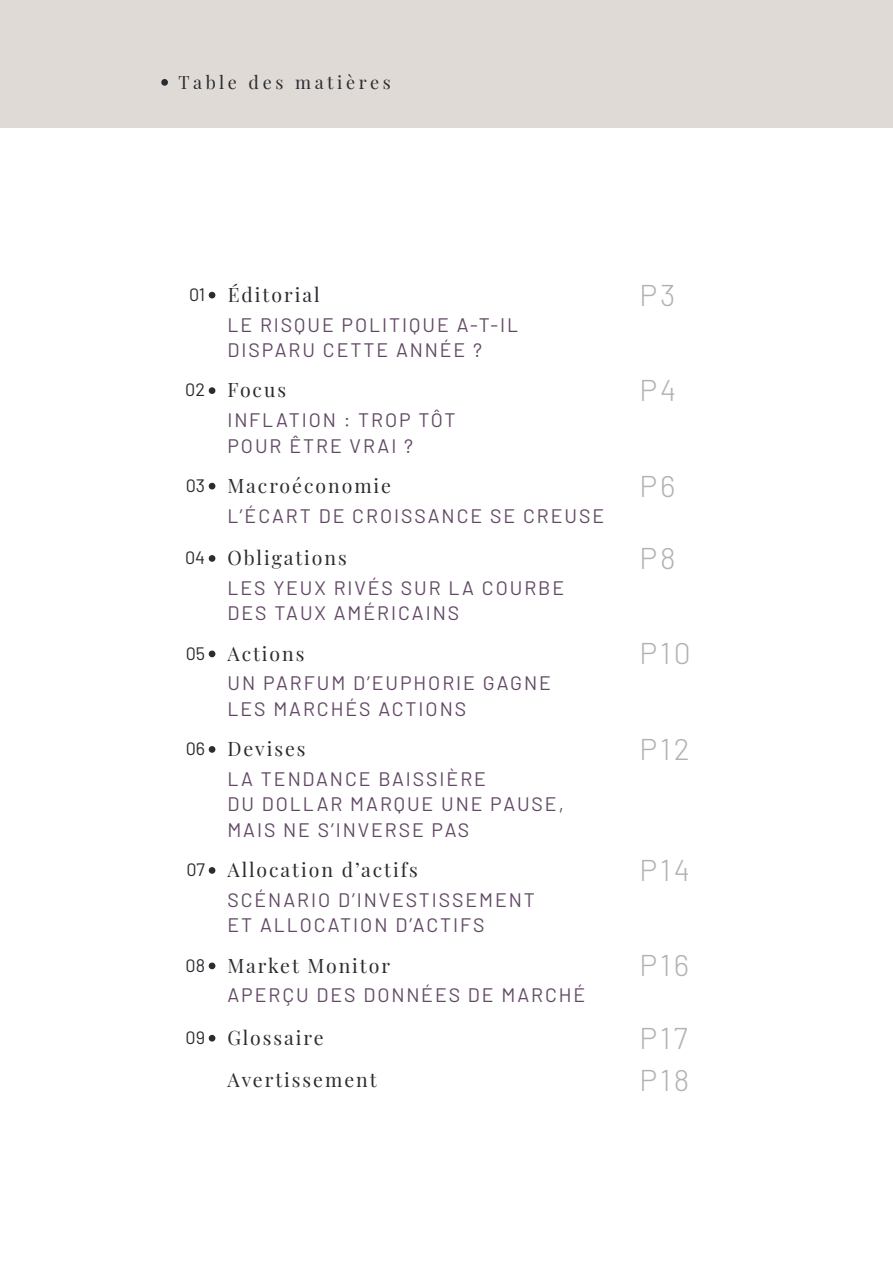
<style>
.page{position:relative;width:893px;height:1263px;background:#fff}
.page>*{position:absolute;margin:0;border:0;box-sizing:border-box;transform-origin:0 0}
.t1{font:300 30px "Barlow";letter-spacing:.1em;color:#b3b2b2}
.t2{font:19.5px/25.5px "Barlow";letter-spacing:.1em;color:#624865}
.t3{font:19.5px "Playfair Display";letter-spacing:.1em;color:#2a2c30}
.t4{font:18px "Playfair Display";letter-spacing:.2em;color:#2a2c30}
.s1{font-family:"Barlow";font-size:18px}
</style>
<div class="page">
<svg style="left:209px;top:292px;width:6px;height:6px"></svg>
<div style="left:209px;top:387px;width:6px;height:7px;background:#2a2c30;border-radius:50%"></div>
<svg style="left:209px;top:483px;width:6px;height:6px"></svg>
<div style="left:209px;top:555px;width:6px;height:7px;background:#2a2c30;border-radius:50%"></div>
<div style="left:209px;top:650px;width:6px;height:7px;background:#2a2c30;border-radius:50%"></div>
<div style="left:209px;top:746px;width:6px;height:7px;background:#2a2c30;border-radius:50%"></div>
<div style="left:209px;top:867px;width:6px;height:7px;background:#2a2c30;border-radius:50%"></div>
<div style="left:209px;top:962px;width:6px;height:7px;background:#2a2c30;border-radius:50%"></div>
<svg style="left:209px;top:1035px;width:6px;height:6px"></svg>
<div style="left:0;top:0;width:893px;height:128px;background:#dfdad5"></div>
<div style="left:161px;top:79px;width:7px;height:7px;background:#2a2c30;border-radius:50%"></div>
<p class="t4" style="left:179px;top:68px;width:214px">Table des matières</p>
<p class="t3" style="left:189px;top:279px;width:132px"><span class="s1">01</span> Éditorial</p>
<p class="t2" style="left:227px;top:310px;width:292px">LE RISQUE POLITIQUE A-T-IL<br>DISPARU CETTE ANNÉE ?</p>
<p class="t3" style="left:185px;top:375px;width:102px"><span class="s1">02</span> Focus</p>
<p class="t2" style="left:227px;top:406px;width:230px">INFLATION : TROP TÔT<br>POUR ÊTRE VRAI ?</p>
<p class="t3" style="left:186px;top:470px;width:207px"><span class="s1">03</span> Macroéconomie</p>
<p class="t2" style="left:227px;top:501px;width:378px">L’ÉCART DE CROISSANCE SE CREUSE</p>
<p class="t3" style="left:185px;top:542px;width:163px"><span class="s1">04</span> Obligations</p>
<p class="t2" style="left:227px;top:573px;width:338px">LES YEUX RIVÉS SUR LA COURBE<br>DES TAUX AMÉRICAINS</p>
<p class="t3" style="left:186px;top:638px;width:120px"><span class="s1">05</span> Actions</p>
<p class="t2" style="left:227px;top:669px;width:325px">UN PARFUM D’EUPHORIE GAGNE<br>LES MARCHÉS ACTIONS</p>
<p class="t3" style="left:186px;top:733px;width:121px"><span class="s1">06</span> Devises</p>
<p class="t2" style="left:227px;top:764px;width:338px">LA TENDANCE BAISSIÈRE<br>DU DOLLAR MARQUE UNE PAUSE,<br>MAIS NE S’INVERSE PAS</p>
<p class="t3" style="left:186px;top:854px;width:233px"><span class="s1">07</span> Allocation d’actifs</p>
<p class="t2" style="left:227px;top:885px;width:309px">SCÉNARIO D’INVESTISSEMENT<br>ET ALLOCATION D’ACTIFS</p>
<p class="t3" style="left:186px;top:950px;width:206px"><span class="s1">08</span> Market Monitor</p>
<p class="t2" style="left:227px;top:981px;width:359px">APERÇU DES DONNÉES DE MARCHÉ</p>
<h1 class="t1" style="left:640px;top:273px;width:37px">P3</h1>
<h1 class="t1" style="left:640px;top:369px;width:38px">P4</h1>
<h1 class="t1" style="left:640px;top:464px;width:37px">P6</h1>
<h1 class="t1" style="left:640px;top:536px;width:38px">P8</h1>
<h1 class="t1" style="left:640px;top:632px;width:53px">P10</h1>
<h1 class="t1" style="left:640px;top:727px;width:52px">P12</h1>
<h1 class="t1" style="left:640px;top:848px;width:52px">P14</h1>
<h1 class="t1" style="left:640px;top:944px;width:51px">P16</h1>
<p class="t3" style="left:186px;top:1022px;width:140px"><span class="s1">09</span> Glossaire</p>
<h1 class="t1" style="left:640px;top:1016px;width:50px">P17</h1>
<p class="t3" style="left:227px;top:1064px;width:151px">Avertissement</p>
<h1 class="t1" style="left:640px;top:1058px;width:51px">P18</h1>
</div>
